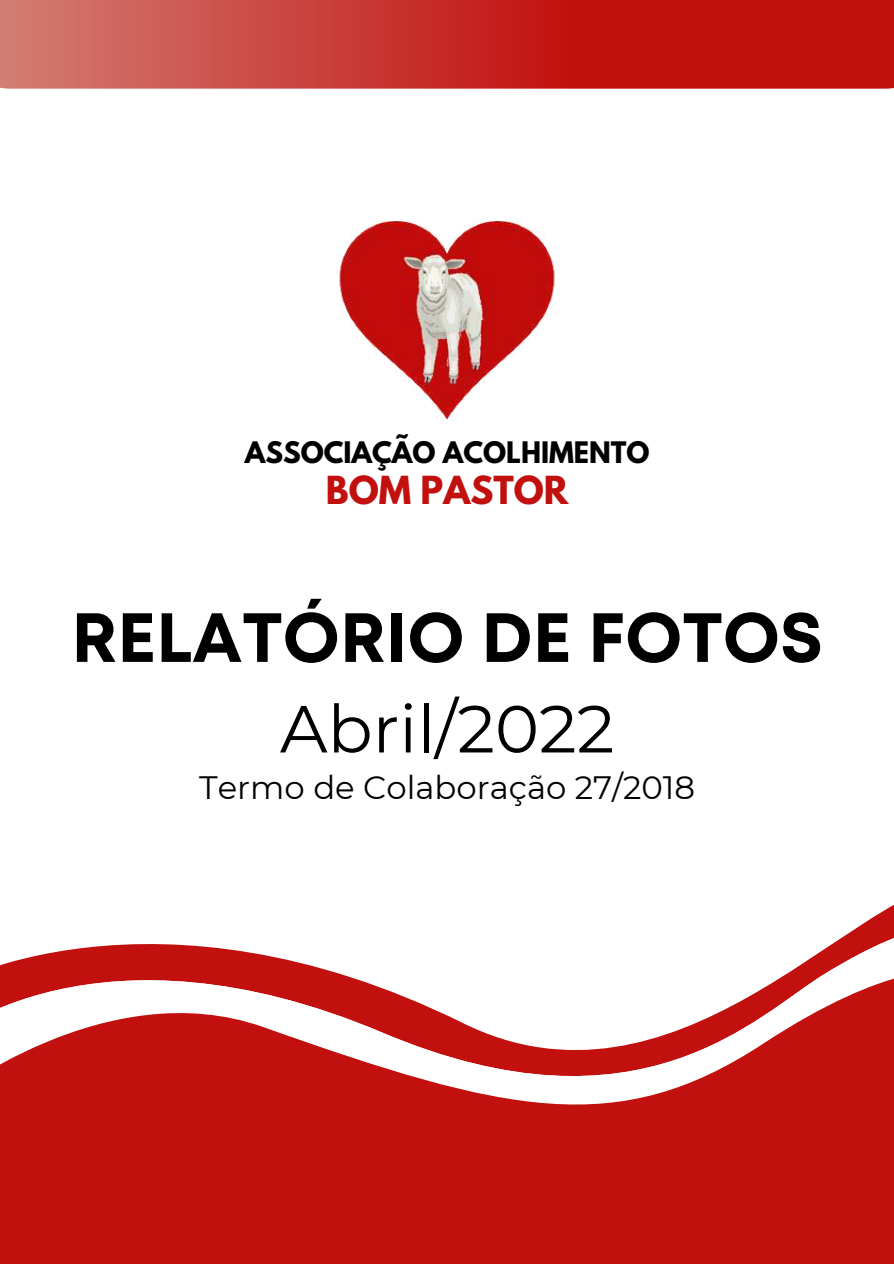
<style>
.page{position:relative;width:894px;height:1264px;background:#fff}
.page>*{position:absolute;margin:0;border:0;box-sizing:border-box;transform-origin:0 0}
.t1{font:700 69.45px "Mont";color:#000}
.t2{font:66.45px "Montserrat";color:#000}
.t3{font:700 34.2px "League Spartan";color:#c2100e}
.t4{font:32.25px "Montserrat";color:#000}
.t5{font:700 26.25px "League Spartan";color:#000}
</style>
<div class="page">
<svg style="left:23px;top:911px;width:870px;height:48px"></svg>
<svg style="left:0;top:959px;width:893px;height:304px;fill:#c2100e"></svg>
<svg style="left:0;top:0;width:893px;height:89px;background:#c73530"></svg>
<img style="left:339px;top:219px;width:216px;height:201px">
<p class="t5" style="left:245px;top:439px;width:406px">ASSOCIAÇÃO ACOLHIMENTO</p>
<p class="t3" style="left:326px;top:473px;width:244px">BOM PASTOR</p>
<h1 class="t1" style="left:71px;top:611px;width:753px">RELATÓRIO DE FOTOS</h1>
<h2 class="t2" style="left:280px;top:688px;width:336px">Abril/2022</h2>
<p class="t4" style="left:199px;top:767px;width:497px">Termo de Colaboração 27/2018</p>
</div>
